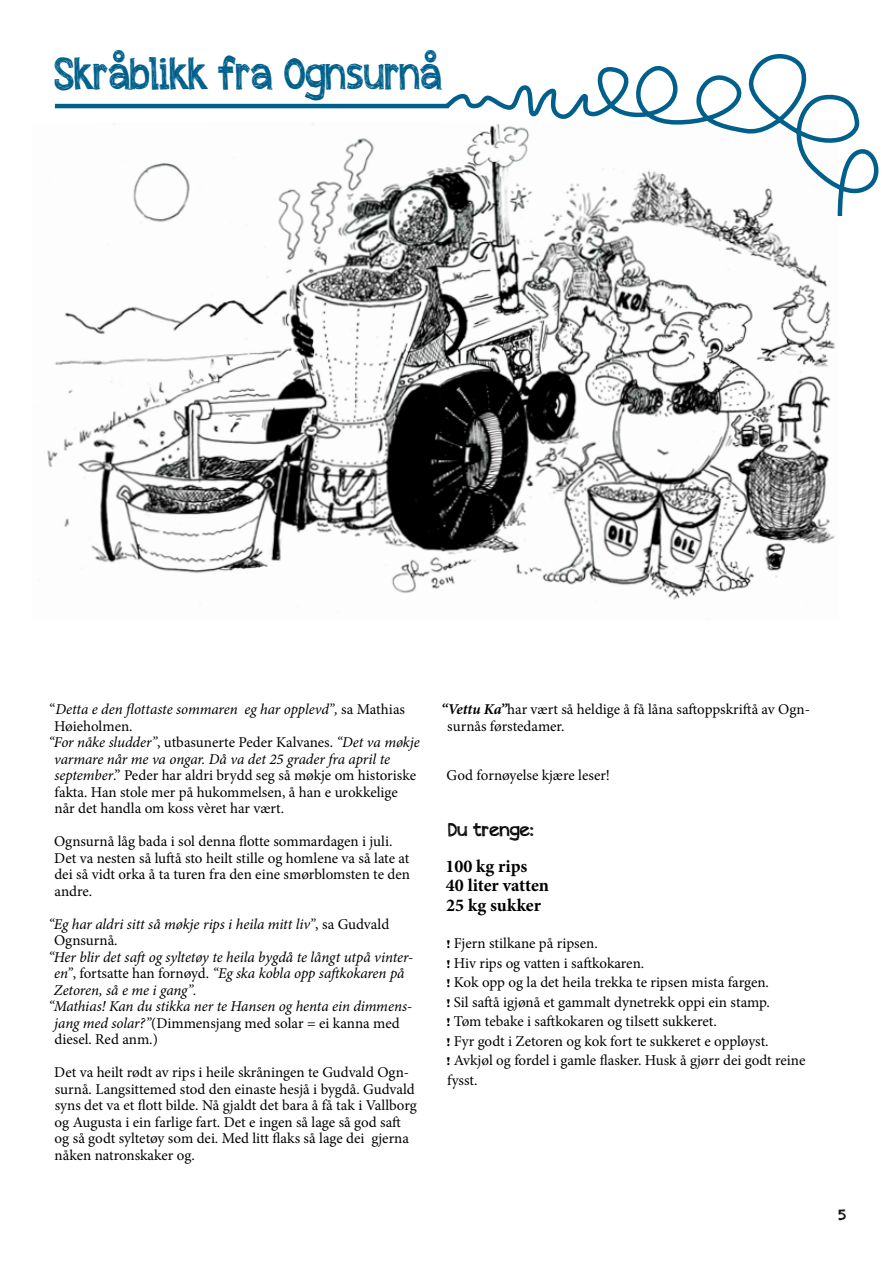
<style>
.page{position:relative;width:893px;height:1263px;background:#fff}
.page>*{position:absolute;margin:0;border:0;box-sizing:border-box;transform-origin:0 0}
.t1{font:45px "appleberry";color:#00608b;scale:.81 1}
.t2{font:700 18px/19.5px "Minion Pro";color:#000}
.t3{font:18px "appleberry";color:#000}
.t4{font:15px/16.5px "Minion Pro";color:#000}
.t5{font:italic 15px/16.5px "Minion Pro";letter-spacing:-.005em;color:#000}
.t6{font:15px "appleberry";color:#000}
.s1{font-style:normal}
.s2{font-style:italic}
.s3{font-weight:700;font-style:italic}
.s4{font-weight:700}
</style>
<div class="page">
<img style="left:47px;top:220px;width:789px;height:380px">
<svg style="left:54px;top:54px;width:825px;height:166px"></svg>
<h1 class="t1" style="left:55px;top:41px;width:480px">Skråblikk fra Ognsurnå</h1>
<p class="t5" style="left:49px;top:701px;width:357px"><span class="s1">“</span>Detta e den flottaste sommaren eg har opplevd”, <span class="s1">sa Mathias</span></p>
<p class="t4" style="left:54px;top:718px;width:80px">Høieholmen.</p>
<p class="t5" style="left:48px;top:734px;width:373px">“For nåke sludder”<span class="s1">, utbasunerte Peder Kalvanes.</span> “Det va møkje</p>
<p class="t5" style="left:54px;top:750px;width:338px">varmare når me va ongar. Då va det 25 grader fra april te</p>
<p class="t4" style="left:54px;top:767px;width:363px"><span class="s2">september</span>.” Peder har aldri brydd seg så møkje om historiske</p>
<p class="t4" style="left:55px;top:784px;width:345px">fakta. Han stole mer på hukommelsen, å han e urokkelige</p>
<p class="t4" style="left:55px;top:800px;width:231px">når det handla om koss vèret har vært.</p>
<p class="t4" style="left:54px;top:833px;width:357px">Ognsurnå låg bada i sol denna flotte sommardagen i juli.<br>Det va nesten så luftå sto heilt stille og homlene va så late at dei så vidt orka å ta turen fra den eine smørblomsten te den andre.</p>
<p class="t5" style="left:54px;top:915px;width:337px;text-indent:-6px">“Eg har aldri sitt så møkje rips i heila mitt liv”<span class="s1">, sa Gudvald<br>Ognsurnå.</span></p>
<p class="t5" style="left:48px;top:948px;width:366px">“Her blir det saft og syltetøy te heila bygdå te långt utpå vinter-</p>
<p class="t5" style="left:54px;top:965px;width:352px">en”<span class="s1">, fortsatte han fornøyd.</span> “Eg ska kobla opp saftkokaren på</p>
<p class="t5" style="left:54px;top:981px;width:144px">Zetoren, så e me i gang”.</p>
<p class="t5" style="left:48px;top:998px;width:365px">“Mathias! Kan du stikka ner te Hansen og henta ein dimmens-</p>
<p class="t4" style="left:54px;top:1015px;width:347px"><span class="s2">jang med solar?”</span>(Dimmensjang med solar = ei kanna med</p>
<p class="t4" style="left:54px;top:1031px;width:105px">diesel. Red anm.)</p>
<p class="t4" style="left:54px;top:1064px;width:364px">Det va heilt rødt av rips i heile skråningen te Gudvald Ogn&shy;surnå. Langsittemed stod den einaste hesjå i bygdå. Gudvald syns det va et flott bilde. Nå gjaldt det bara å få tak i Vallborg og Augusta i ein farlige fart. Det e ingen så lage så god saft og så godt syltetøy som dei. Med litt flaks så lage dei gjerna nåken natronskaker og.</p>
<p class="t4" style="left:447px;top:701px;width:364px;text-indent:-6px"><span class="s3">“Vettu Ka”</span>har vært så heldige å få låna saftoppskriftå av Ogn&shy;surnås førstedamer.</p>
<p class="t4" style="left:447px;top:767px;width:165px">God fornøyelse kjære leser!</p>
<p class="t3" style="left:448px;top:816px;width:87px">Du trenge:</p>
<p class="t2" style="left:445px;top:856px;width:105px">100 kg rips<br>40 liter vatten<br>25 kg sukker</p>
<p class="t4" style="left:446px;top:934px;width:360px;line-height:19.5px"><span class="s4">!</span> Fjern stilkane på ripsen.<br><span class="s4">!</span> Hiv rips og vatten i saftkokaren.<br><span class="s4">!</span> Kok opp og la det heila trekka te ripsen mista fargen.<br><span class="s4">!</span> Sil saftå igjønå et gammalt dynetrekk oppi ein stamp.<br><span class="s4">!</span> Tøm tebake i saftkokaren og tilsett sukkeret.<br><span class="s4">!</span> Fyr godt i Zetoren og kok fort te sukkeret e oppløyst.<br><span class="s4">!</span> Avkjøl og fordel i gamle flasker. Husk å gjørr dei godt reine fysst.</p>
<p class="t6" style="left:839px;top:1204px;width:9px">5</p>
</div>
